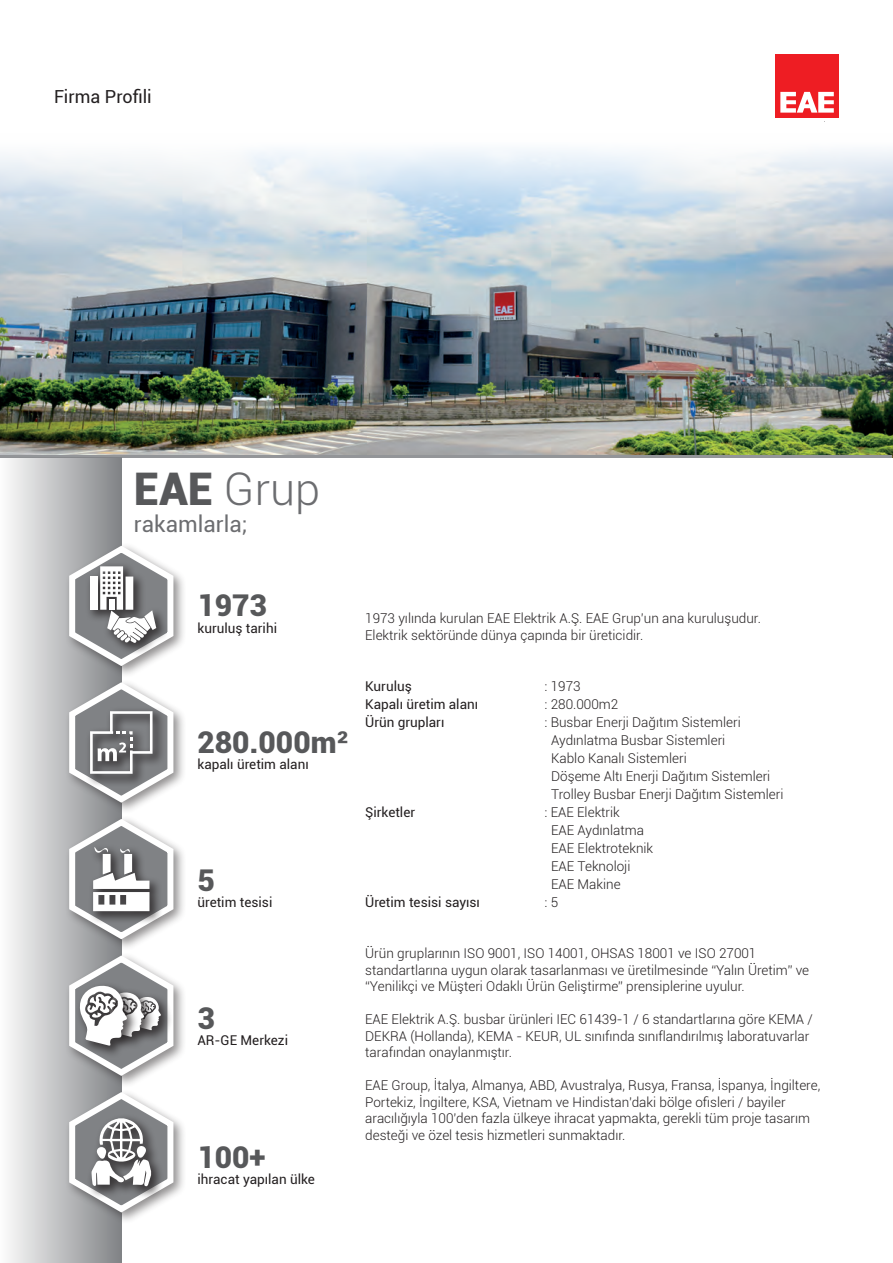
<style>
.page{position:relative;width:893px;height:1263px;background:#fff}
.page>*{position:absolute;margin:0;border:0;box-sizing:border-box;transform-origin:0 0}
.t1{font:300 45px "Roboto";color:#6c6d70}
.t2{font:900 30px "Roboto";color:#57585a}
.t3{font:22.5px "Roboto";color:#6c6d70}
.t4{font:18px "Roboto";color:#231f20}
.t5{font:300 13.5px/16.5px "Roboto";color:#231f20}
.t6{font:13.5px "Roboto";color:#231f20}
.s1{font-weight:900;color:#57585a}
</style>
<div class="page">
<div style="left:775px;top:54px;width:64px;height:64px;background:#ee1d23"></div>
<svg style="left:780px;top:92px;width:54px;height:21px"></svg>
<img style="left:0;top:149px;width:893px;height:309px">
<hr style="left:0;top:455px;width:891px;height:3px;background:#939598">
<div style="left:0;top:458px;width:121px;height:805px;background:linear-gradient(to right,#fdfdfd,#818386)"></div>
<div style="left:64px;top:541px;width:123px;height:138px;background:#231f20;opacity:.5"></div>
<div style="left:64px;top:678px;width:123px;height:137px;background:#231f20;opacity:.5"></div>
<div style="left:64px;top:815px;width:123px;height:137px;background:#231f20;opacity:.5"></div>
<div style="left:64px;top:951px;width:123px;height:137px;background:#231f20;opacity:.5"></div>
<div style="left:64px;top:1088px;width:123px;height:137px;background:#231f20;opacity:.5"></div>
<svg style="left:64px;top:541px;width:115px;height:130px"></svg>
<svg style="left:64px;top:677px;width:115px;height:130px"></svg>
<svg style="left:64px;top:814px;width:115px;height:130px"></svg>
<svg style="left:64px;top:1087px;width:115px;height:130px"></svg>
<svg style="left:64px;top:951px;width:115px;height:129px"></svg>
<p class="t4" style="left:54px;top:84px;width:99px">Firma Profili</p>
<p class="t1" style="left:134px;top:457px;width:188px"><span class="s1">EAE</span> Grup</p>
<p class="t3" style="left:134px;top:508px;width:115px">rakamlarla;</p>
<p class="t2" style="left:197px;top:584px;width:71px">1973</p>
<p class="t6" style="left:197px;top:618px;width:81px">kuruluş tarihi</p>
<p class="t2" style="left:197px;top:721px;width:153px">280.000m²</p>
<p class="t6" style="left:197px;top:754px;width:113px">kapalı üretim alanı</p>
<p class="t2" style="left:197px;top:859px;width:19px">5</p>
<p class="t6" style="left:197px;top:893px;width:76px">üretim tesisi</p>
<p class="t2" style="left:197px;top:997px;width:19px">3</p>
<p class="t6" style="left:197px;top:1031px;width:92px">AR-GE Merkezi</p>
<p class="t2" style="left:197px;top:1135px;width:70px">100+</p>
<p class="t6" style="left:197px;top:1169px;width:119px">ihracat yapılan ülke</p>
<p class="t5" style="left:365px;top:609px;width:397px">1973 yılında kurulan EAE Elektrik A.Ş. EAE Grup’un ana kuruluşudur.</p>
<p class="t5" style="left:365px;top:626px;width:280px">Elektrik sektöründe dünya çapında bir üreticidir.</p>
<p class="t6" style="left:365px;top:677px;width:48px">Kuruluş</p>
<p class="t6" style="left:365px;top:695px;width:115px">Kapalı üretim alanı</p>
<p class="t6" style="left:365px;top:713px;width:81px">Ürün grupları</p>
<p class="t6" style="left:365px;top:803px;width:51px">Şirketler</p>
<p class="t6" style="left:365px;top:893px;width:116px">Üretim tesisi sayısı</p>
<p class="t5" style="left:545px;top:678px;width:38px">: 1973</p>
<p class="t5" style="left:545px;top:696px;width:75px">: 280.000m2</p>
<p class="t5" style="left:545px;top:714px;width:198px">: Busbar Enerji Dağıtım Sistemleri</p>
<p class="t5" style="left:551px;top:732px;width:176px">Aydınlatma Busbar Sistemleri</p>
<p class="t5" style="left:551px;top:750px;width:137px">Kablo Kanalı Sistemleri</p>
<p class="t5" style="left:551px;top:768px;width:221px">Döşeme Altı Enerji Dağıtım Sistemleri</p>
<p class="t5" style="left:551px;top:786px;width:234px">Trolley Busbar Enerji Dağıtım Sistemleri</p>
<p class="t5" style="left:545px;top:804px;width:77px">: EAE Elektrik</p>
<p class="t5" style="left:551px;top:822px;width:94px">EAE Aydınlatma</p>
<p class="t5" style="left:551px;top:840px;width:104px">EAE Elektroteknik</p>
<p class="t5" style="left:551px;top:858px;width:81px">EAE Teknoloji</p>
<p class="t5" style="left:551px;top:876px;width:71px">EAE Makine</p>
<p class="t5" style="left:545px;top:894px;width:15px">: 5</p>
<p class="t5" style="left:365px;top:945px;width:446px">Ürün gruplarının ISO 9001, ISO 14001, OHSAS 18001 ve ISO 27001 standartlarına uygun olarak tasarlanması ve üretilmesinde “Yalın Üretim” ve “Yenilikçi ve Müşteri Odaklı Ürün Geliştirme” prensiplerine uyulur.</p>
<p class="t5" style="left:365px;top:1011px;width:449px">EAE Elektrik A.Ş. busbar ürünleri IEC 61439-1 / 6 standartlarına göre KEMA /<br>DEKRA (Hollanda), KEMA - KEUR, UL sınıfında sınıflandırılmış laboratuvarlar tarafından onaylanmıştır.</p>
<p class="t5" style="left:365px;top:1077px;width:457px">EAE Group, İtalya, Almanya, ABD, Avustralya, Rusya, Fransa, İspanya, İngiltere, Portekiz, İngiltere, KSA, Vietnam ve Hindistan’daki bölge ofisleri / bayiler aracılığıyla 100’den fazla ülkeye ihracat yapmakta, gerekli tüm proje tasarım desteği ve özel tesis hizmetleri sunmaktadır.</p>
</div>
